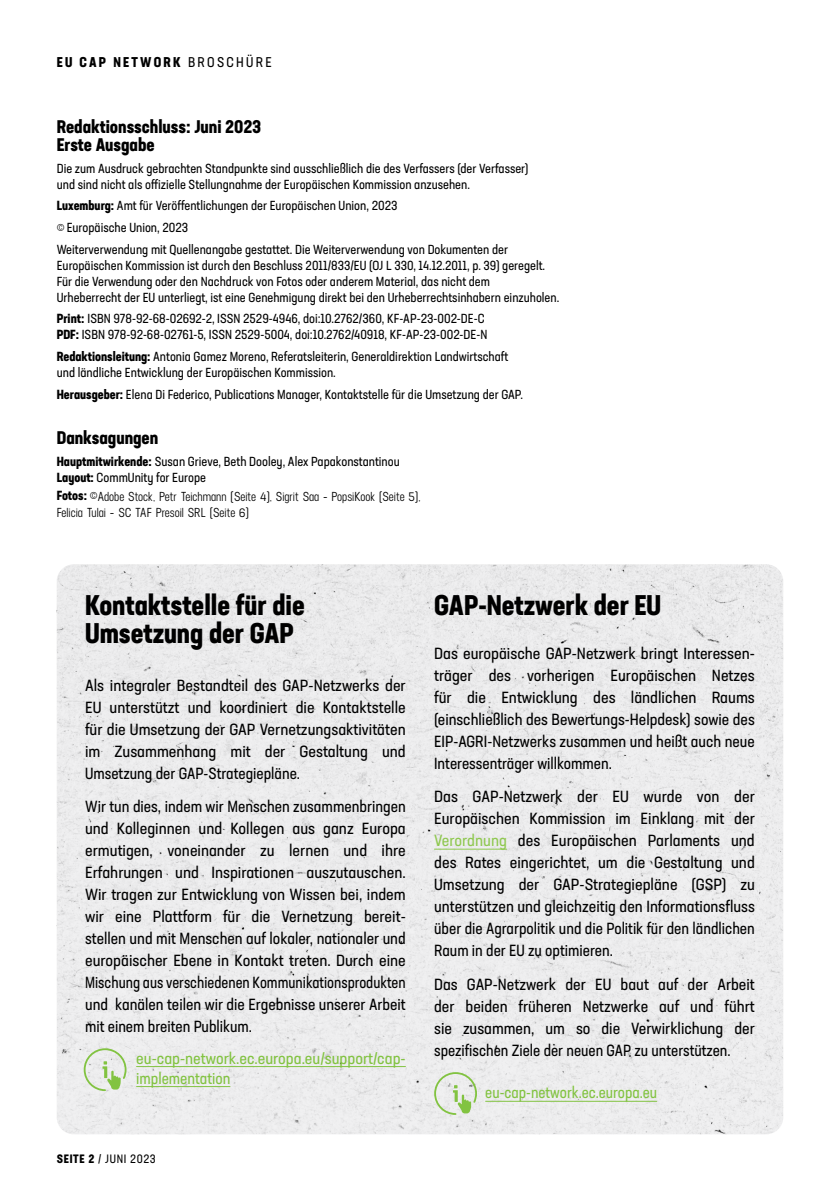
<style>
.page{position:relative;width:840px;height:1191px;background:#fff}
.page>*{position:absolute;margin:0;border:0;box-sizing:border-box;transform-origin:0 0}
.t1{font:700 condensed 28px/28px "Neusa Next Std";color:#000}
.t2{font:700 condensed 18px/18px "Neusa Next Std";color:#000}
.t3{font:condensed 16px/22px "Neusa Next Std";color:#000;text-align:justify;scale:1.05 1}
.t4{font:condensed 16px/22px "Neusa Next Std";color:#000;text-align:justify}
.t5{font:condensed 16px/22px "Neusa Next Std";color:#000;text-align:justify;scale:1.04 1}
.t6{font:condensed 16px/20px "Neusa Next Std";color:#82c341;scale:1.05 1}
.t7{font:condensed 16px "Neusa Next Std";color:#82c341}
.t8{font:700 condensed 14px "Neusa Next Std";letter-spacing:.16em;color:#000}
.t9{font:condensed 13px/16px "Neusa Next Std";color:#000}
.t10{font:500 13px/16px "Neusa";color:#000}
.t11{font:condensed 12px "Neusa Next Std";letter-spacing:.055em;color:#000}
.s1{font-weight:400}
.s2{font-weight:700}
.s3{font-family:"Neusa";font-weight:500;font-stretch:normal}
.s4{font-family:"Neusa Next Std";font-weight:700;font-stretch:condensed}
.s5{color:#8fc850}
</style>
<div class="page">
<img style="left:57px;top:564px;width:725px;height:570px">
<hr style="left:136px;top:1066px;width:269px;height:1px;background:#82c341">
<hr style="left:136px;top:1086px;width:94px;height:1px;background:#82c341">
<hr style="left:434px;top:848px;width:72px;height:1px;background:#8fc850">
<hr style="left:485px;top:1100px;width:171px;height:1px;background:#82c341">
<svg style="left:83px;top:1047px;width:44px;height:45px"></svg>
<svg style="left:433px;top:1071px;width:44px;height:44px;background:#d5e2c9"></svg>
<p class="t8" style="left:57px;top:54px;width:216px">EU CAP NETWORK <span class="s1">BROSCHÜRE</span></p>
<h2 class="t2" style="left:57px;top:117px;width:206px">Redaktionsschluss: Juni 2023<br>Erste Ausgabe</h2>
<p class="t9" style="left:57px;top:160px;width:473px">Die zum Ausdruck gebrachten Standpunkte sind ausschließlich die des Verfassers (der Verfasser) und sind nicht als offizielle Stellungnahme der Europäischen Kommission anzusehen.</p>
<p class="t9" style="left:57px;top:195px;width:452px;line-height:21.6px"><span class="s2">Luxemburg:</span> Amt für Veröffentlichungen der Europäischen Union, 2023<br><span class="s3">©</span> Europäische Union, 2023<br>Weiterverwendung mit Quellenangabe gestattet. Die Weiterverwendung von Dokumenten der</p>
<p class="t9" style="left:57px;top:257px;width:504px">Europäischen Kommission ist durch den Beschluss 2011/833/EU (OJ L 330, 14.12.2011, p. 39) geregelt.<br>Für die Verwendung oder den Nachdruck von Fotos oder anderem Material, das nicht dem<br>Urheberrecht der EU unterliegt, ist eine Genehmigung direkt bei den Urheberrechtsinhabern einzuholen.</p>
<p class="t9" style="left:57px;top:311px;width:432px"><span class="s2">Print:</span> ISBN 978-92-68-02692-2, ISSN 2529-4946, doi:10.2762/360, KF-AP-23-002-DE-C<br><span class="s2">PDF:</span> ISBN 978-92-68-02761-5, ISSN 2529-5004, doi:10.2762/40918, KF-AP-23-002-DE-N</p>
<p class="t9" style="left:57px;top:348px;width:453px"><span class="s2">Redaktionsleitung:</span> Antonia Gamez Moreno, Referatsleiterin, Generaldirektion Landwirtschaft und ländliche Entwicklung der Europäischen Kommission.</p>
<p class="t9" style="left:57px;top:386px;width:467px"><span class="s2">Herausgeber:</span> Elena Di Federico, Publications Manager, Kontaktstelle für die Umsetzung der GAP.</p>
<h2 class="t2" style="left:57px;top:429px;width:103px">Danksagungen</h2>
<p class="t9" style="left:57px;top:453px;width:344px"><span class="s2">Hauptmitwirkende:</span> Susan Grieve, Beth Dooley, Alex Papakonstantinou<br><span class="s2">Layout:</span> CommUnity for Europe</p>
<p class="t10" style="left:57px;top:488px;width:365px"><span class="s4">Fotos:</span> ©Adobe Stock, Petr Teichmann (Seite 4), Sigrit Saa - PopsiKook (Seite 5),<br>Felicia Tulai - SC TAF Presoil SRL (Seite 6)</p>
<h1 class="t1" style="left:85px;top:590px;width:221px">Kontaktstelle für die<br>Umsetzung der GAP</h1>
<p class="t3" style="left:85px;top:674px;width:307px">Als integraler Bestandteil des GAP-Netzwerks der EU unterstützt und koordiniert die Kontaktstelle für die Umsetzung der GAP Vernetzungsaktivitäten im Zusammenhang mit der Gestaltung und Umsetzung der GAP-Strategiepläne.</p>
<p class="t4" style="left:85px;top:795px;width:322px">Wir tun dies, indem wir Menschen zusammenbringen und Kolleginnen und Kollegen aus ganz Europa ermutigen, voneinander zu lernen und ihre Erfahrungen und Inspirationen auszutauschen.<br>Wir tragen zur Entwicklung von Wissen bei, indem wir eine Plattform für die Vernetzung bereit&shy;stellen und mit Menschen auf lokaler, nationaler und europäischer Ebene in Kontakt treten. Durch eine Mischung aus verschiedenen Kommunikationsprodukten und kanälen teilen wir die Ergebnisse unserer Arbeit mit einem breiten Publikum.</p>
<p class="t6" style="left:136px;top:1047px;width:258px">eu-cap-network.ec.europa.eu/support/cap&shy;implementation</p>
<p class="t11" style="left:57px;top:1151px;width:100px"><span class="s2">SEITE 2</span> / JUNI 2023</p>
<h1 class="t1" style="left:434px;top:590px;width:228px">GAP-Netzwerk der EU</h1>
<p class="t3" style="left:434px;top:642px;width:307px">Das europäische GAP-Netzwerk bringt Interessen&shy;träger des vorherigen Europäischen Netzes für die Entwicklung des ländlichen Raums (einschließlich des Bewertungs-Helpdesk) sowie des EIP-AGRI-Netzwerks zusammen und heißt auch neue Interessenträger willkommen.</p>
<p class="t3" style="left:434px;top:785px;width:307px">Das GAP-Netzwerk der EU wurde von der Europäischen Kommission im Einklang mit der <span class="s5">Verordnung</span> des Europäischen Parlaments und des Rates eingerichtet, um die Gestaltung und Umsetzung der GAP-Strategiepläne (GSP) zu unterstützen und gleichzeitig den Informationsfluss über die Agrarpolitik und die Politik für den ländlichen Raum in der EU zu optimieren.</p>
<p class="t5" style="left:434px;top:972px;width:310px">Das GAP-Netzwerk der EU baut auf der Arbeit der beiden früheren Netzwerke auf und führt sie zusammen, um so die Verwirklichung der spezifischen Ziele der neuen GAP zu unterstützen.</p>
<p class="t7" style="left:485px;top:1082px;width:173px">eu-cap-network.ec.europa.eu</p>
</div>
